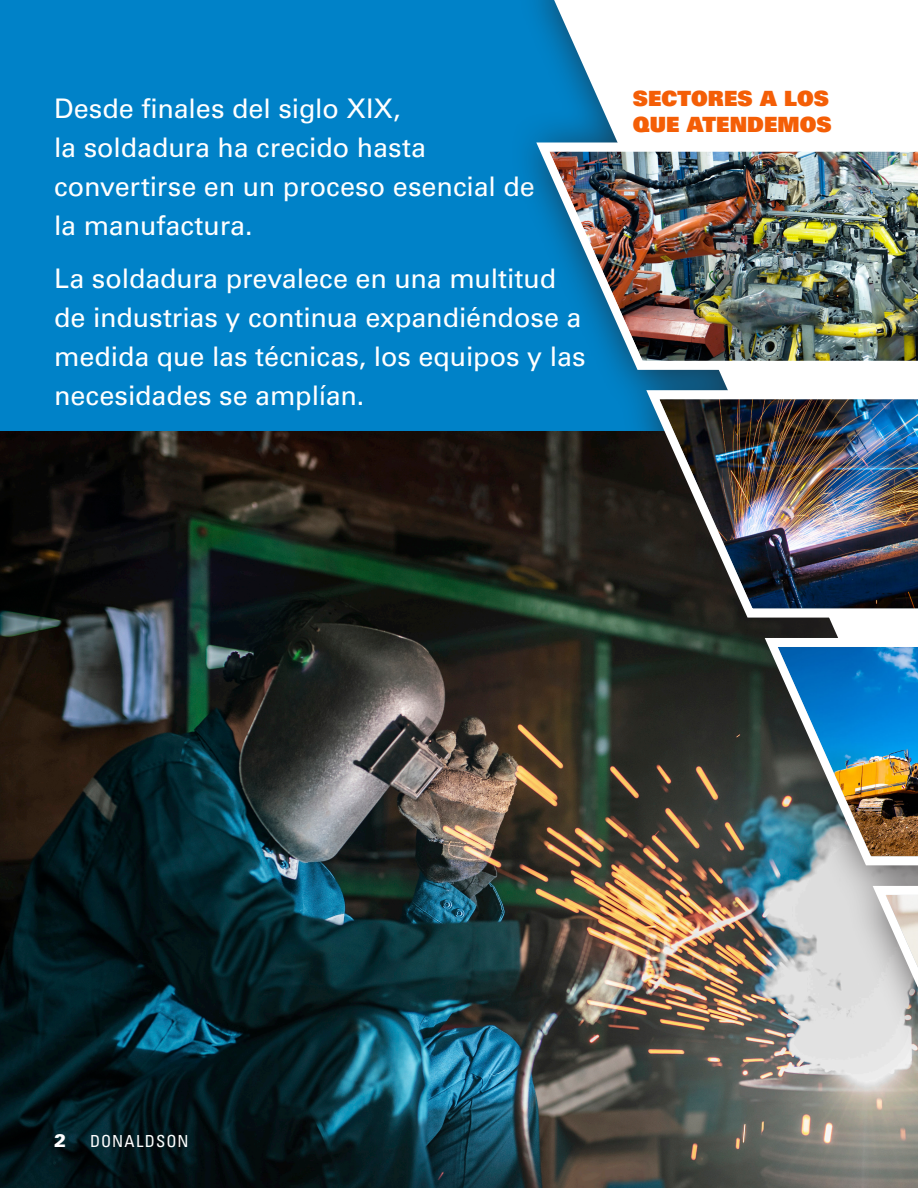
<style>
.page{position:relative;width:918px;height:1188px;background:#fff}
.page>*{position:absolute;margin:0;border:0;box-sizing:border-box;transform-origin:0 0}
.Intro_text{font:27px/39px "Univers LT Std";letter-spacing:-.005em;color:#fff}
.subhead{font:21px "Univers LT Std X Black";letter-spacing:.005em;color:#f45e06}
.subhead-2{font:900 18.15px "Univers LT Std";color:#fff}
.subhead-3{font:condensed 16.65px "Univers LT Std";letter-spacing:.06em;color:#fff}
</style>
<div class="page">
<img style="left:0;top:431px;width:508px;height:757px">
<div style="left:0;top:0;width:918px;height:431px;background:#0082c8"></div>
<div style="left:508px;top:0;width:410px;height:1188px;background:#231f20;opacity:.75"></div>
<svg style="left:554px;top:0;width:364px;height:817px;background:#818d8e"></svg>
<img style="left:530px;top:138px;width:388px;height:236px">
<img style="left:640px;top:386px;width:278px;height:236px">
<img style="left:758px;top:633px;width:160px;height:237px">
<svg style="left:866px;top:881px;width:52px;height:237px;background:#d1cfcc"></svg>
<p class="Intro_text" style="left:54px;top:89px;width:483px">Desde finales del siglo XIX,<br>la soldadura ha crecido hasta convertirse en un proceso esencial de la manufactura.</p>
<p class="Intro_text" style="left:54px;top:259px;width:533px">La soldadura prevalece en una multitud de industrias y continua expandiéndose a medida que las técnicas, los equipos y las necesidades se amplían.</p>
<p class="subhead" style="left:633px;top:85px;width:198px">SECTORES A LOS</p>
<p class="subhead" style="left:633px;top:110px;width:200px">QUE ATENDEMOS</p>
<p class="subhead-2" style="left:54px;top:1129px;width:14px">2</p>
<p class="subhead-3" style="left:90px;top:1131px;width:100px">DONALDSON</p>
</div>
